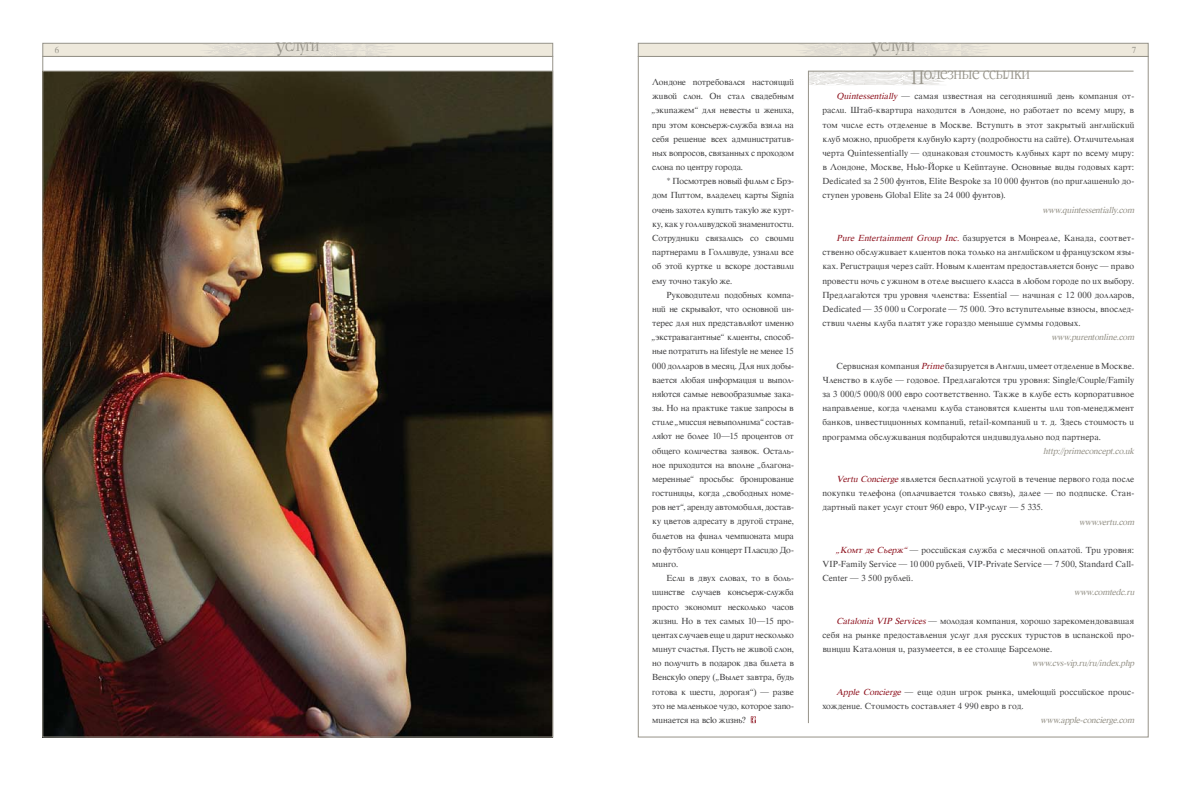
<style>
.page{position:relative;width:1191px;height:794px;background:#fff}
.page>*{position:absolute;margin:0;border:0;box-sizing:border-box;transform-origin:0 0}
.t1{font:19px "Garamond Narrow Plain";letter-spacing:-.02em;color:#969389}
.t2{font:8.5px/14.2px "Tracia";color:#414142;text-align:justify}
.t3{font:italic 8.5px "Tracia";letter-spacing:-.025em;color:#969389}
.t4{font:8.5px "Tracia";color:#969389}
.s1{font-size:21.5px}
.s2{font-style:italic;color:#8e131f}
</style>
<div class="page">
<div style="left:43px;top:43px;width:510px;height:14px;background:#eee9dc;border:1px solid #969389"></div>
<svg style="left:200px;top:43px;width:196px;height:13px"></svg>
<div style="left:638px;top:43px;width:510px;height:14px;background:#eee9dc;border:1px solid #969389"></div>
<svg style="left:795px;top:43px;width:196px;height:13px"></svg>
<svg style="left:809px;top:72px;width:139px;height:13px"></svg>
<hr style="left:808px;top:71px;width:325px;height:1px;background:#969389">
<hr style="left:808px;top:71px;width:1px;height:652px;background:#969389">
<svg style="left:751px;top:716px;width:5px;height:7px"></svg>
<img style="left:45px;top:73px;width:506px;height:662px">
<p class="t4" style="left:55px;top:45px;width:6px">6</p>
<h1 class="t1" style="left:276px;top:36px;width:45px"><span class="s1">У</span>слуги</h1>
<h1 class="t1" style="left:871px;top:36px;width:45px"><span class="s1">У</span>слуги</h1>
<p class="t4" style="left:1132px;top:45px;width:6px">7</p>
<p class="t2" style="left:822px;top:89px;width:313px;text-indent:14px"><span class="s2">Quintessentially</span> — самая известная на сегодняшний день компания от&shy;расли. Штаб-квартира находится в Лондоне, но работает по всему миру, в том числе есть отделение в Москве. Вступить в этот закрытый английский клуб можно, приобретя клубную карту (подробности на сайте). Отличительная черта Quintessentially — одинаковая стоимость клубных карт по всему миру: в Лондоне, Москве, Нью-Йорке и Кейптауне. Основные виды годовых карт:<br>Dedicated за 2 500 фунтов, Elite Bespoke за 10 000 фунтов (по приглашению до&shy;ступен уровень Global Elite за 24 000 фунтов).</p>
<p class="t3" style="left:1042px;top:204px;width:96px">www.quintessentially.com</p>
<p class="t2" style="left:822px;top:231px;width:313px;text-indent:14px"><span class="s2">Pure Entertainment Group Inc.</span> базируется в Монреале, Канада, соответ&shy;ственно обслуживает клиентов пока только на английском и французском язы&shy;ках. Регистрация через сайт. Новым клиентам предоставляется бонус — право провести ночь с ужином в отеле высшего класса в любом городе по их выбору.<br>Предлагаются три уровня членства: Essential — начиная с 12 000 долларов, Dedicated — 35 000 и Corporate — 75 000. Это вступительные взносы, впослед&shy;ствии члены клуба платят уже гораздо меньшие суммы годовых.</p>
<p class="t3" style="left:1051px;top:332px;width:87px">www.purentonline.com</p>
<p class="t2" style="left:822px;top:358px;width:313px;text-indent:14px">Сервисная компания <span class="s2">Prime</span> базируется в Англии, имеет отделение в Москве.<br>Членство в клубе — годовое. Предлагаются три уровня: Single/Couple/Family за 3 000/5 000/8 000 евро соответственно. Также в клубе есть корпоративное направление, когда членами клуба становятся клиенты или топ-менеджмент банков, инвестиционных компаний, retail-компаний и т. д. Здесь стоимость и программа обслуживания подбираются индивидуально под партнера.</p>
<p class="t3" style="left:1043px;top:445px;width:95px">http ://primeconcept.co.uk</p>
<p class="t2" style="left:822px;top:472px;width:313px;text-indent:14px"><span class="s2">Vertu Concierge</span> является бесплатной услугой в течение первого года после покупки телефона (оплачивается только связь), далее — по подписке. Стан&shy;дартный пакет услуг стоит 960 евро, VIP-услуг — 5 335.</p>
<p class="t3" style="left:1079px;top:516px;width:59px">www.vertu.com</p>
<p class="t2" style="left:822px;top:543px;width:313px;text-indent:14px"><span class="s2">“Комт де Сьерж”</span> — российская служба с месячной оплатой. Три уровня:<br>VIP-Family Service — 10 000 рублей, VIP-Private Service — 7 500, Standard Call-Center — 3 500 рублей.</p>
<p class="t3" style="left:1074px;top:587px;width:64px">www.comtedc.ru</p>
<p class="t2" style="left:822px;top:614px;width:313px;text-indent:14px"><span class="s2">Catalonia VIP Services</span> — молодая компания, хорошо зарекомендовавшая себя на рынке предоставления услуг для русских туристов в испанской про&shy;винции Каталония и, разумеется, в ее столице Барселоне.</p>
<p class="t3" style="left:1032px;top:658px;width:103px">www.cvs-vip .ru/ru/index.php</p>
<p class="t2" style="left:822px;top:684px;width:313px;text-indent:14px"><span class="s2">Apple Concierge</span> — еще один игрок рынка, имеющий российское проис&shy;хождение. Стоимость составляет 4 990 евро в год.</p>
<p class="t3" style="left:1040px;top:715px;width:97px">www.apple-concierge.com</p>
<h1 class="t1" style="left:911px;top:64px;width:120px"><span class="s1">П</span>олезные ссылки</h1>
<p class="t2" style="left:652px;top:75px;width:143px">Лондоне потребовался настоящий живой слон. Он стал свадебным “экипажем” для невесты и жениха, при этом консьерж-служба взяла на себя решение всех административ&shy;ных вопросов, связанных с проходом слона по центру города.</p>
<p class="t2" style="left:652px;top:174px;width:143px;text-indent:14px">* Посмотрев новый фильм с Брэ&shy;дом Питтом, владелец карты Signia очень захотел купить такую же курт&shy;ку, как у голливудской знаменитости.<br>Сотрудники связались со своими партнерами в Голливуде, узнали все об этой куртке и вскоре доставили ему точно такую же.</p>
<p class="t2" style="left:652px;top:288px;width:143px;text-indent:14px">Руководители подобных компа&shy;ний не скрывают, что основной ин&shy;терес для них представляют именно “экстравагантные” клиенты, способ&shy;ные потратить на lifestyle не менее 15<br>000 долларов в месяц. Для них добы&shy;вается любая информация и выпол&shy;няются самые невообразимые зака&shy;зы. Но на практике такие запросы в стиле “миссия невыполнима” состав&shy;ляют не более 10—15 процентов от общего количества заявок. Осталь&shy;ное приходится на вполне “благона&shy;меренные” просьбы: бронирование гостиницы, когда “свободных номе&shy;ров нет”, аренду автомобиля, достав&shy;ку цветов адресату в другой стране, билетов на финал чемпионата мира по футболу или концерт Пласидо До&shy;минго.</p>
<p class="t2" style="left:652px;top:571px;width:143px;text-indent:14px">Если в двух словах, то в боль&shy;шинстве случаев консьерж-служба просто экономит несколько часов жизни. Но в тех самых 10—15 про&shy;центах случаев еще и дарит несколько минут счастья. Пусть не живой слон, но получить в подарок два билета в Венскую оперу (“Вылет завтра, будь готова к шести, дорогая”) — разве это не маленькое чудо, которое запо&shy;минается на всю жизнь?</p>
</div>
